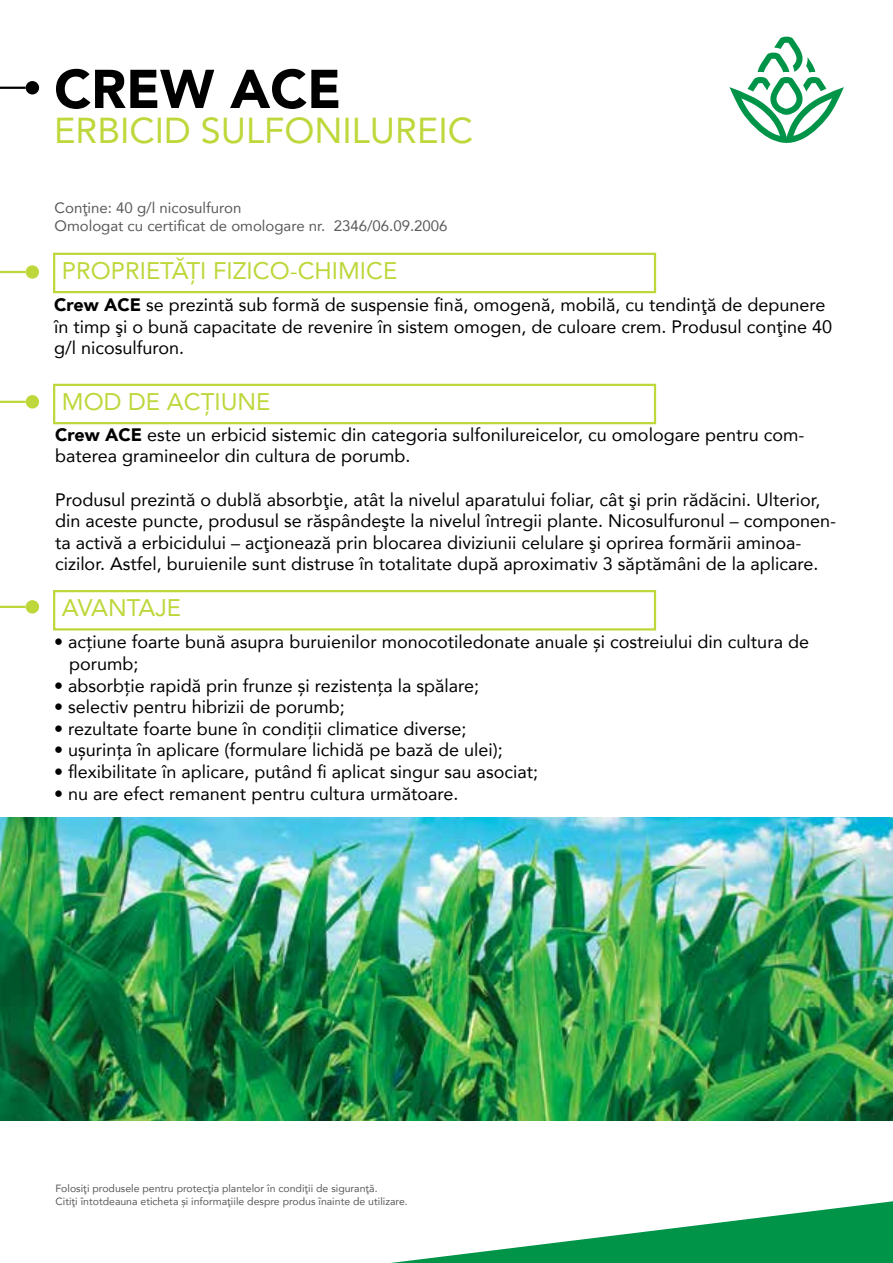
<style>
.page{position:relative;width:893px;height:1263px;background:#fff}
.page>*{position:absolute;margin:0;border:0;box-sizing:border-box;transform-origin:0 0}
.t1{font:900 54px "Avenir";color:#000}
.t2{font:36px "Avenir";color:#bed73b}
.t3{font:24px "Avenir";color:#bed73b}
.t4{font:18px/21.6px "Avenir";color:#000}
.t5{font:15px/18px "Avenir";color:#58595b}
.t6{font:10.5px/12.6px "Avenir";color:#58595b}
.s1{font-weight:900}
</style>
<div class="page">
<svg style="left:391px;top:1201px;width:502px;height:62px"></svg>
<div style="left:53px;top:253px;width:603px;height:40px;border:2px solid #bed73b"></div>
<div style="left:53px;top:384px;width:603px;height:40px;border:2px solid #bed73b"></div>
<div style="left:53px;top:590px;width:603px;height:40px;border:2px solid #bed73b"></div>
<hr style="left:0;top:271px;width:26px;height:2px;background:#bed73b">
<hr style="left:0;top:401px;width:26px;height:2px;background:#bed73b">
<hr style="left:0;top:606px;width:26px;height:2px;background:#bed73b">
<hr style="left:0;top:87px;width:26px;height:2px;background:#000">
<div style="left:27px;top:266px;width:11px;height:12px;background:#bed73b;border-radius:50%"></div>
<div style="left:26px;top:265px;width:13px;height:14px;border:2px solid #bed73b;border-radius:50%"></div>
<div style="left:27px;top:396px;width:11px;height:11px;background:#bed73b;border-radius:50%"></div>
<div style="left:26px;top:395px;width:13px;height:13px;border:2px solid #bed73b;border-radius:50%"></div>
<div style="left:27px;top:601px;width:11px;height:11px;background:#bed73b;border-radius:50%"></div>
<div style="left:26px;top:600px;width:13px;height:13px;border:2px solid #bed73b;border-radius:50%"></div>
<div style="left:27px;top:82px;width:11px;height:11px;background:#000;border-radius:50%"></div>
<div style="left:26px;top:81px;width:13px;height:13px;border:2px solid #000;border-radius:50%"></div>
<svg style="left:729px;top:37px;width:115px;height:106px"></svg>
<img style="left:0;top:817px;width:893px;height:303px">
<h1 class="t1" style="left:54px;top:43px;width:289px">CREW ACE</h1>
<h2 class="t2" style="left:54px;top:102px;width:420px">ERBICID SULFONILUREIC</h2>
<p class="t5" style="left:55px;top:198px;width:395px">Conţine: 40 g/l nicosulfuron<br>Omologat cu certificat de omologare nr. 2346/06.09.2006</p>
<h3 class="t3" style="left:62px;top:251px;width:337px">PROPRIETĂȚI FIZICO-CHIMICE</h3>
<p class="t4" style="left:54px;top:293px;width:779px"><span class="s1">Crew ACE</span> se prezintă sub formă de suspensie fină, omogenă, mobilă, cu tendinţă de depunere în timp şi o bună capacitate de revenire în sistem omogen, de culoare crem. Produsul conţine 40 g/l nicosulfuron.</p>
<h3 class="t3" style="left:62px;top:382px;width:210px">MOD DE ACȚIUNE</h3>
<p class="t4" style="left:55px;top:423px;width:751px"><span class="s1">Crew ACE</span> este un erbicid sistemic din categoria sulfonilureicelor, cu omologare pentru com&shy;baterea gramineelor din cultura de porumb.</p>
<p class="t4" style="left:55px;top:488px;width:783px">Produsul prezintă o dublă absorbţie, atât la nivelul aparatului foliar, cât şi prin rădăcini. Ulterior, din aceste puncte, produsul se răspândeşte la nivelul întregii plante. Nicosulfuronul – componen&shy;ta activă a erbicidului – acţionează prin blocarea diviziunii celulare şi oprirea formării aminoa&shy;cizilor. Astfel, buruienile sunt distruse în totalitate după aproximativ 3 săptămâni de la aplicare.</p>
<h3 class="t3" style="left:62px;top:589px;width:121px">AVANTAJE</h3>
<p class="t4" style="left:69px;top:631px;width:741px;text-indent:-15px">• acțiune foarte bună asupra buruienilor monocotiledonate anuale și costreiului din cultura de porumb;</p>
<p class="t4" style="left:54px;top:674px;width:427px">• absorbție rapidă prin frunze și rezistența la spălare;</p>
<p class="t4" style="left:54px;top:695px;width:292px">• selectiv pentru hibrizii de porumb;</p>
<p class="t4" style="left:54px;top:717px;width:414px">• rezultate foarte bune în condiții climatice diverse;</p>
<p class="t4" style="left:54px;top:739px;width:450px">• ușurința în aplicare (formulare lichidă pe bază de ulei);</p>
<p class="t4" style="left:54px;top:760px;width:485px">• flexibilitate în aplicare, putând fi aplicat singur sau asociat;</p>
<p class="t4" style="left:54px;top:782px;width:406px">• nu are efect remanent pentru cultura următoare.</p>
<p class="t6" style="left:55px;top:1182px;width:354px">Folosiţi produsele pentru protecţia plantelor în condiţii de siguranţă.<br>Citiţi întotdeauna eticheta și informaţiile despre produs înainte de utilizare.</p>
</div>
